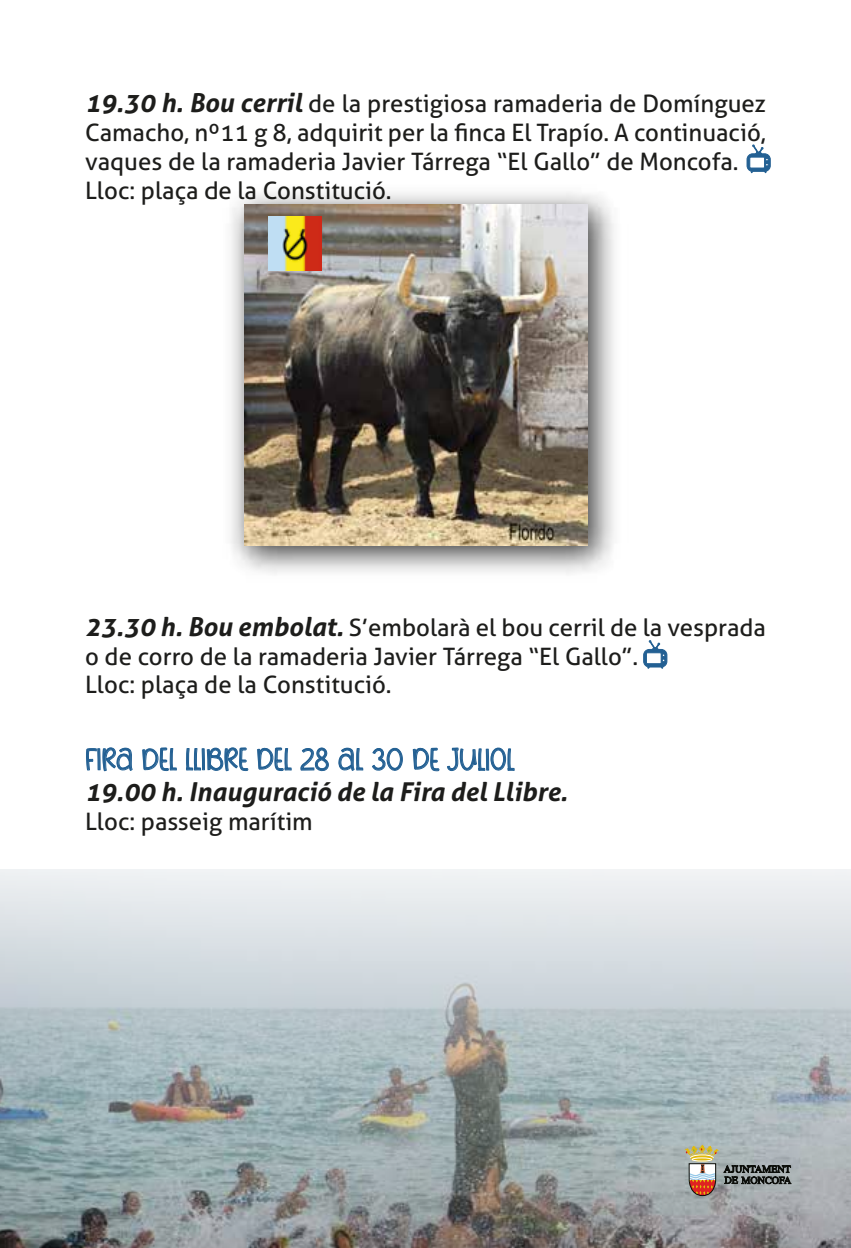
<style>
.page{position:relative;width:851px;height:1248px;background:#fff}
.page>*{position:absolute;margin:0;border:0;box-sizing:border-box;transform-origin:0 0}
.t1{font:32px "Starylight";color:#236093}
.t2{font:italic 700 26px "Aller";color:#1d1d1b}
.t3{font:24px/28.8px "Aller";color:#1d1d1b}
.s1{font-weight:700;font-style:italic;font-size:26px}
</style>
<div class="page">
<img style="left:0;top:869px;width:850px;height:378px">
<svg style="left:684px;top:1144px;width:107px;height:51px;background:#9b9790"></svg>
<svg style="left:86px;top:747px;width:47px;height:25px"></svg>
<svg style="left:142px;top:747px;width:35px;height:25px"></svg>
<svg style="left:186px;top:747px;width:62px;height:25px"></svg>
<svg style="left:257px;top:747px;width:34px;height:25px"></svg>
<svg style="left:300px;top:747px;width:29px;height:24px"></svg>
<svg style="left:338px;top:747px;width:25px;height:24px"></svg>
<svg style="left:372px;top:747px;width:31px;height:24px"></svg>
<svg style="left:413px;top:747px;width:26px;height:25px"></svg>
<svg style="left:447px;top:747px;width:67px;height:25px"></svg>
<img style="left:231px;top:192px;width:383px;height:382px">
<img style="left:244px;top:205px;width:343px;height:340px">
<img style="left:268px;top:216px;width:54px;height:54px">
<svg style="left:746px;top:145px;width:24px;height:28px"></svg>
<svg style="left:643px;top:640px;width:24px;height:28px"></svg>
<p class="t3" style="left:85px;top:89px;width:682px"><span class="s1">19.30 h. Bou cerril</span> de la prestigiosa ramaderia de Domínguez Camacho, nº11 g 8, adquirit per la finca El Trapío. A continuació, vaques de la ramaderia Javier Tárrega “El Gallo” de Moncofa.<br>Lloc: plaça de la Constitució.</p>
<p class="t3" style="left:85px;top:612px;width:682px"><span class="s1">23.30 h. Bou embolat.</span> S’embolarà el bou cerril de la vesprada o de corro de la ramaderia Javier Tárrega “El Gallo”.<br>Lloc: plaça de la Constitució.</p>
<h1 class="t1" style="left:85px;top:747px;width:430px">FIRA DEL LLIBRE DEL 28 AL 30 DE JULIOL</h1>
<p class="t2" style="left:85px;top:776px;width:484px">19.00 h. Inauguració de la Fira del Llibre.</p>
<p class="t3" style="left:85px;top:807px;width:229px">Lloc: passeig marítim</p>
</div>
